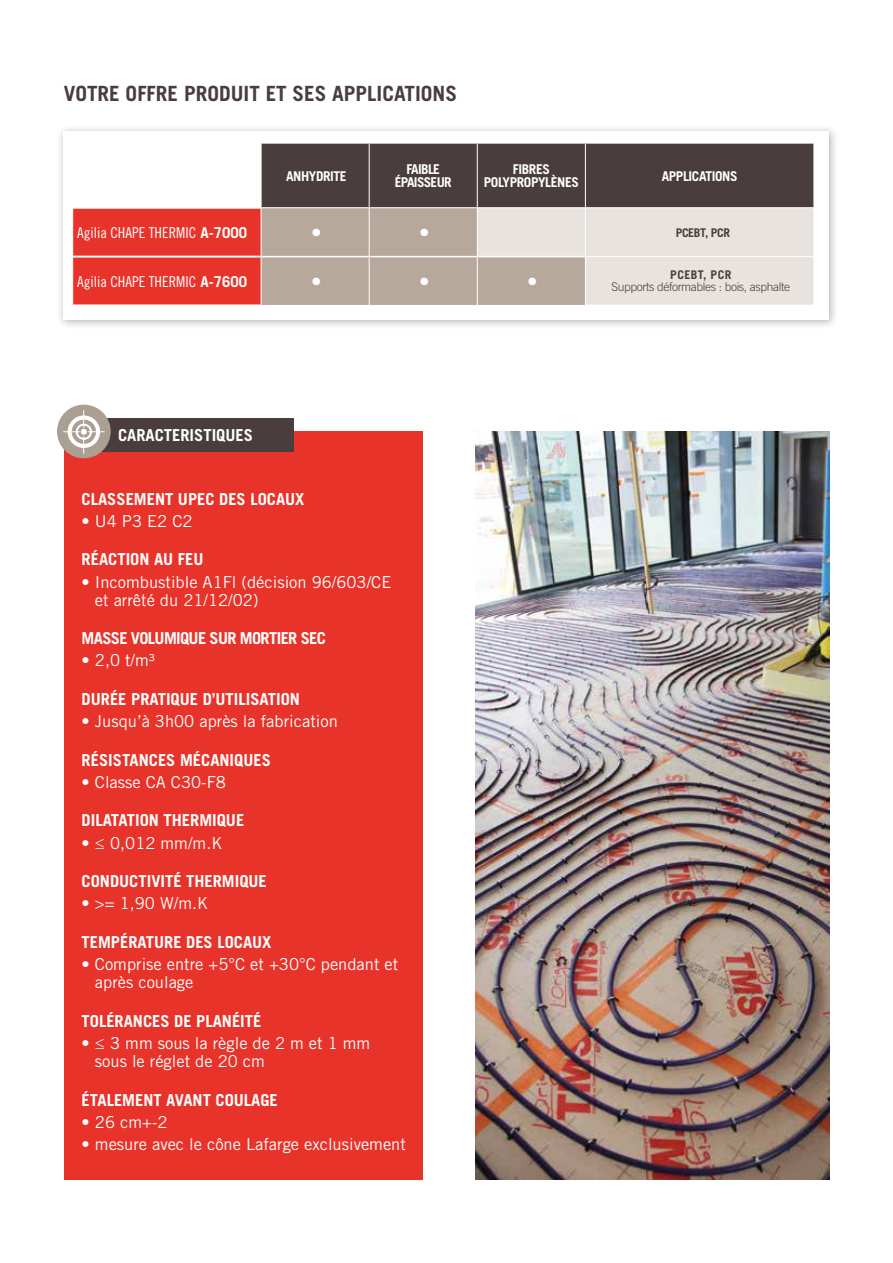
<style>
.page{position:relative;width:893px;height:1263px;background:#fff}
.page>*{position:absolute;margin:0;border:0;box-sizing:border-box;transform-origin:0 0}
.t1{font:700 21px "Trade Gothic";color:#493e3d}
.t2{font:700 21px "Trade Gothic";color:#fff}
.t3{font:16.5px/18px "Trade Gothic LT Std";color:#fff}
.t4{font:700 16.5px "Trade Gothic LT Std";color:#fff}
.t5{font:700 16.5px "Trade Gothic LT Std";letter-spacing:-.04em;color:#fff}
.t6{font:700 16.5px "Trade Gothic";color:#fff}
.t7{font:15px "Trade Gothic Cond Eighteen";color:#fff}
.t8{font:700 13.5px/13.5px "Trade Gothic";letter-spacing:-.03em;color:#fff;text-align:center}
.t9{font:700 13.5px/13.5px "Trade Gothic";letter-spacing:-.05em;color:#fff;text-align:center}
.t10{font:300 12px "Trade Gothic";letter-spacing:-.03em;color:#493e3d}
.t11{font:700 12px "Trade Gothic";letter-spacing:-.03em;color:#493e3d}
.t12{font:700 12px "Trade Gothic";letter-spacing:.03em;color:#493e3d}
.s1{font-family:"Trade Gothic";font-weight:700}
</style>
<div class="page">
<img style="left:475px;top:432px;width:354px;height:747px">
<div style="left:64px;top:431px;width:359px;height:748px;background:#e7332a"></div>
<div style="left:78px;top:418px;width:215px;height:33px;background:#493e3d"></div>
<div style="left:57px;top:405px;width:54px;height:53px;background:#ab9e93;border-radius:50%"></div>
<div style="left:56px;top:124px;width:783px;height:205px;background:#000;opacity:.3"></div>
<div style="left:64px;top:131px;width:765px;height:189px;background:#fff"></div>
<svg style="left:73px;top:144px;width:741px;height:161px;background:#b08e88"></svg>
<hr style="left:73px;top:256px;width:188px;height:2px;background:#fff">
<hr style="left:72px;top:304px;width:189px;height:2px;background:#fff">
<hr style="left:73px;top:207px;width:188px;height:2px;background:#fff">
<hr style="left:261px;top:144px;width:1px;height:63px;background:#fff">
<hr style="left:261px;top:207px;width:108px;height:1px;background:#fff">
<hr style="left:261px;top:208px;width:1px;height:49px;background:#fff">
<hr style="left:369px;top:207px;width:108px;height:1px;background:#fff">
<hr style="left:369px;top:208px;width:1px;height:48px;background:#fff">
<hr style="left:477px;top:208px;width:1px;height:48px;background:#fff">
<hr style="left:585px;top:208px;width:1px;height:48px;background:#fff">
<hr style="left:261px;top:257px;width:1px;height:48px;background:#fff">
<hr style="left:369px;top:257px;width:1px;height:48px;background:#fff">
<hr style="left:477px;top:257px;width:1px;height:48px;background:#fff">
<hr style="left:585px;top:257px;width:1px;height:48px;background:#fff">
<hr style="left:261px;top:256px;width:108px;height:1px;background:#fff">
<hr style="left:369px;top:256px;width:108px;height:1px;background:#fff">
<hr style="left:477px;top:256px;width:108px;height:1px;background:#fff">
<hr style="left:369px;top:144px;width:1px;height:63px;background:#fff">
<hr style="left:477px;top:144px;width:1px;height:63px;background:#fff">
<hr style="left:585px;top:144px;width:1px;height:63px;background:#fff">
<hr style="left:477px;top:207px;width:108px;height:1px;background:#fff">
<hr style="left:585px;top:207px;width:229px;height:1px;background:#fff">
<hr style="left:585px;top:256px;width:229px;height:1px;background:#fff">
<svg style="left:63px;top:410px;width:41px;height:43px"></svg>
<p class="t1" style="left:64px;top:81px;width:395px">VOTRE OFFRE PRODUIT ET SES APPLICATIONS</p>
<p class="t8" style="left:286px;top:169px;width:62px">ANHYDRITE</p>
<p class="t9" style="left:395px;top:162px;width:59px">FAIBLE<br>ÉPAISSEUR</p>
<p class="t8" style="left:484px;top:162px;width:97px">FIBRES<br>POLYPROPYLÈNES</p>
<p class="t8" style="left:662px;top:169px;width:77px">APPLICATIONS</p>
<p class="t7" style="left:77px;top:224px;width:171px">Agilia CHAPE THERMIC <span class="s1">A-7000</span></p>
<p class="t2" style="left:311px;top:220px;width:12px">•</p>
<p class="t2" style="left:419px;top:220px;width:12px">•</p>
<p class="t11" style="left:676px;top:225px;width:56px">PCEBT, PCR</p>
<p class="t7" style="left:77px;top:273px;width:171px">Agilia CHAPE THERMIC <span class="s1">A-7600</span></p>
<p class="t2" style="left:311px;top:269px;width:12px">•</p>
<p class="t2" style="left:419px;top:269px;width:12px">•</p>
<p class="t2" style="left:527px;top:269px;width:12px">•</p>
<p class="t12" style="left:670px;top:268px;width:63px">PCEBT, PCR</p>
<p class="t10" style="left:612px;top:280px;width:180px">Supports déformables : bois, asphalte</p>
<p class="t6" style="left:118px;top:425px;width:136px">CARACTERISTIQUES</p>
<p class="t4" style="left:82px;top:488px;width:224px">CLASSEMENT UPEC DES LOCAUX</p>
<p class="t3" style="left:82px;top:512px;width:112px">• U4 P3 E2 C2</p>
<p class="t4" style="left:82px;top:549px;width:123px">RÉACTION AU FEU</p>
<p class="t3" style="left:95px;top:572px;width:298px;text-indent:-13px">• Incombustible A1Fl (décision 96/603/CE et arrêté du 21/12/02)</p>
<p class="t5" style="left:82px;top:628px;width:246px">MASSE VOLUMIQUE SUR MORTIER SEC</p>
<p class="t3" style="left:82px;top:651px;width:75px">• 2,0 t/m³</p>
<p class="t4" style="left:82px;top:689px;width:220px">DURÉE PRATIQUE D’UTILISATION</p>
<p class="t3" style="left:82px;top:712px;width:258px">• Jusqu’à 3h00 après la fabrication</p>
<p class="t4" style="left:82px;top:750px;width:191px">RÉSISTANCES MÉCANIQUES</p>
<p class="t3" style="left:82px;top:773px;width:146px">• Classe CA C30-F8</p>
<p class="t4" style="left:82px;top:810px;width:164px">DILATATION THERMIQUE</p>
<p class="t3" style="left:82px;top:834px;width:142px">• ≤ 0,012 mm/m.K</p>
<p class="t4" style="left:82px;top:871px;width:187px">CONDUCTIVITÉ THERMIQUE</p>
<p class="t3" style="left:82px;top:894px;width:128px">• &gt;= 1,90 W/m.K</p>
<p class="t4" style="left:82px;top:932px;width:191px">TEMPÉRATURE DES LOCAUX</p>
<p class="t3" style="left:95px;top:955px;width:305px;text-indent:-13px">• Comprise entre +5°C et +30°C pendant et après coulage</p>
<p class="t4" style="left:82px;top:1011px;width:181px">TOLÉRANCES DE PLANÉITÉ</p>
<p class="t3" style="left:95px;top:1034px;width:277px;text-indent:-13px">• ≤ 3 mm sous la règle de 2 m et 1 mm sous le réglet de 20 cm</p>
<p class="t4" style="left:82px;top:1089px;width:198px">ÉTALEMENT AVANT COULAGE</p>
<p class="t3" style="left:82px;top:1113px;width:87px">• 26 cm+-2</p>
<p class="t3" style="left:82px;top:1135px;width:326px">• mesure avec le cône Lafarge exclusivement</p>
</div>
